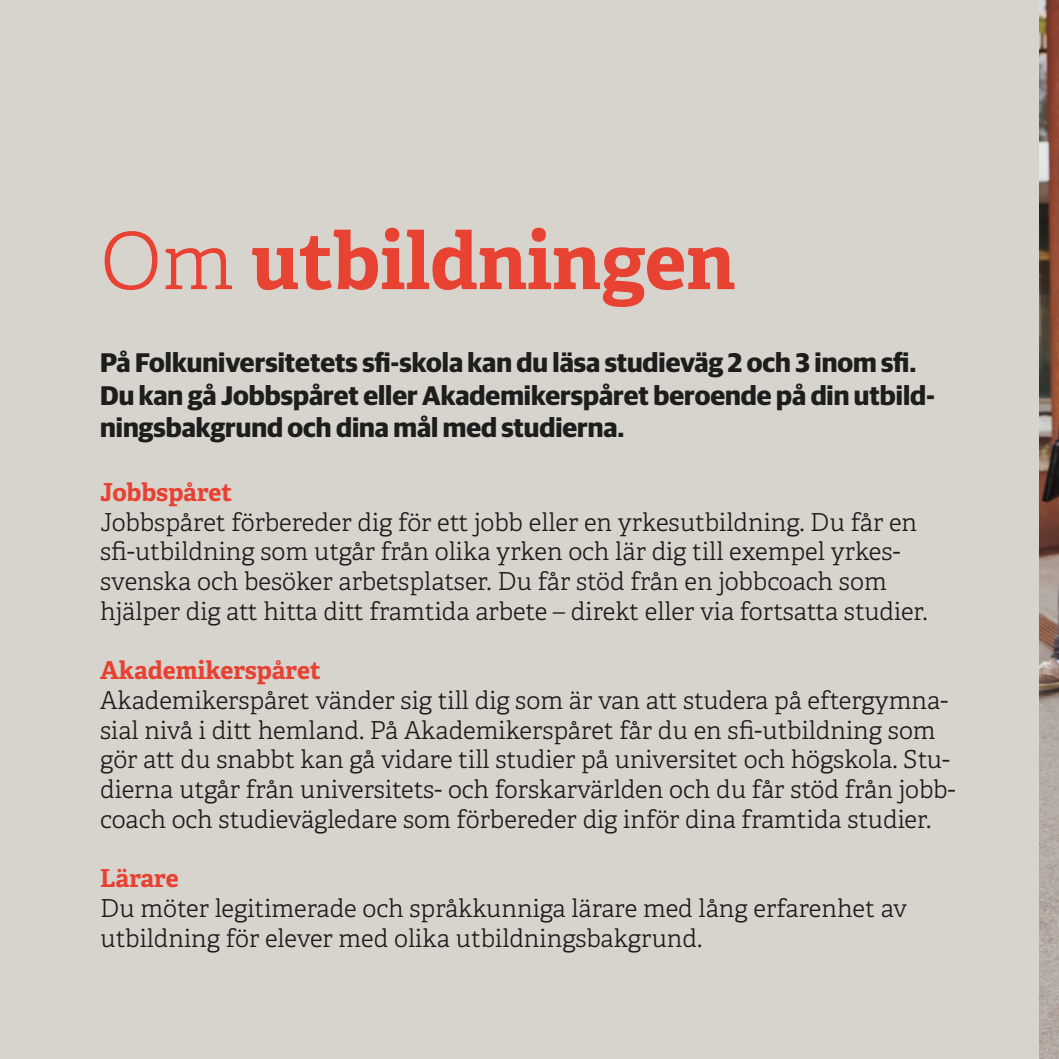
<style>
.page{position:relative;width:1059px;height:1059px;background:#d7d4cd}
.page>*{position:absolute;margin:0;border:0;box-sizing:border-box;transform-origin:0 0}
.t1{font:700 78.75px "Adelle Basic";color:#e84232}
.t2{font:700 27px/32.4px "Guardian Sans";color:#1d1d1b}
.t3{font:300 24.75px/29.7px "Adelle Basic";color:#1d1d1b}
.t4{font:700 24.75px "Adelle Basic";letter-spacing:-.005em;color:#e84132}
.s1{font-weight:300}
</style>
<div class="page">
<img style="left:1040px;top:0;width:19px;height:1059px">
<p class="t1" style="left:100px;top:211px;width:637px"><span class="s1">Om</span> utbildningen</p>
<p class="t2" style="left:100px;top:344px;width:836px">På Folkuniversitetets sfi-skola kan du läsa studieväg 2 och 3 inom sfi.<br>Du kan gå Jobbspåret eller Akademikerspåret beroende på din utbild&shy;ningsbakgrund och dina mål med studierna.</p>
<p class="t4" style="left:100px;top:476px;width:134px">Jobbspåret</p>
<p class="t3" style="left:100px;top:507px;width:829px">Jobbspåret förbereder dig för ett jobb eller en yrkesutbildning. Du får en sfi-utbildning som utgår från olika yrken och lär dig till exempel yrkes&shy;svenska och besöker arbetsplatser. Du får stöd från en jobbcoach som hjälper dig att hitta ditt framtida arbete – direkt eller via fortsatta studier.</p>
<p class="t4" style="left:100px;top:654px;width:222px">Akademikerspåret</p>
<p class="t3" style="left:100px;top:685px;width:857px">Akademikerspåret vänder sig till dig som är van att studera på eftergymna&shy;sial nivå i ditt hemland. På Akademikerspåret får du en sfi-utbildning som gör att du snabbt kan gå vidare till studier på universitet och högskola. Stu&shy;dierna utgår från universitets- och forskarvärlden och du får stöd från jobb&shy;coach och studievägledare som förbereder dig inför dina framtida studier.</p>
<p class="t4" style="left:100px;top:862px;width:80px">Lärare</p>
<p class="t3" style="left:100px;top:893px;width:808px">Du möter legitimerade och språkkunniga lärare med lång erfarenhet av utbildning för elever med olika utbildningsbakgrund.</p>
</div>
